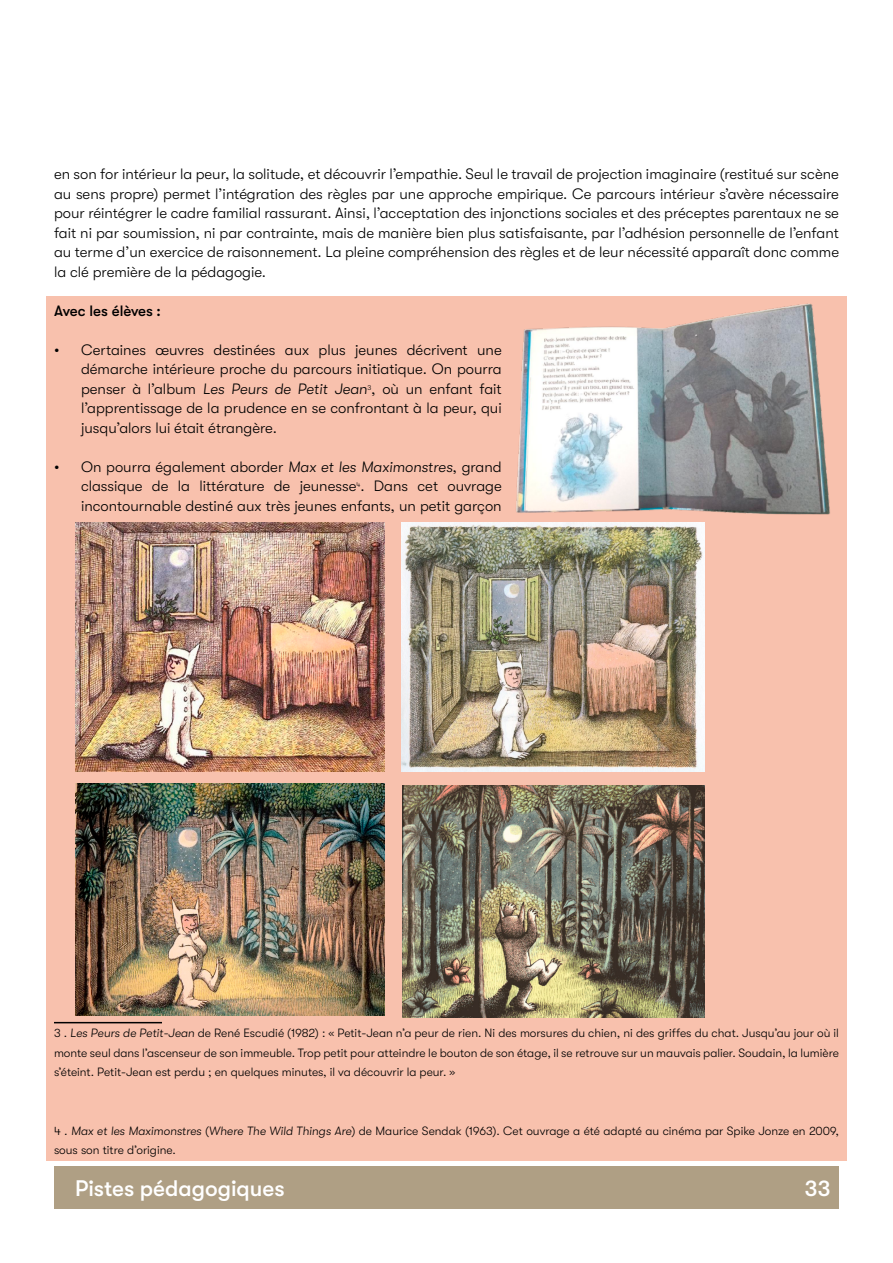
<style>
.page{position:relative;width:893px;height:1263px;background:#fff}
.page>*{position:absolute;margin:0;border:0;box-sizing:border-box;transform-origin:0 0}
.t1{font:500 22.5px "GT Walsheim";color:#fff}
.t2{font:300 15px/19.5px "GT Walsheim";color:#000;text-align:justify}
.t3{font:500 15px "GT Walsheim";color:#000}
.t4{font:300 12px/19.5px "GT Walsheim";color:#000;text-align:justify}
.s1{font-style:italic}
</style>
<div class="page">
<div style="left:54px;top:1166px;width:785px;height:43px;background:#af9f84"></div>
<div style="left:46px;top:296px;width:801px;height:864px;background:#f8c1ad"></div>
<hr style="left:54px;top:1022px;width:108px;height:1px;background:#000">
<img style="left:403px;top:785px;width:302px;height:233px">
<img style="left:75px;top:784px;width:310px;height:232px">
<img style="left:402px;top:522px;width:303px;height:250px">
<img style="left:75px;top:522px;width:310px;height:250px">
<img style="left:514px;top:303px;width:316px;height:223px">
<p class="t2" style="left:54px;top:164px;width:787px">en son for intérieur la peur, la solitude, et découvrir l’empathie. Seul le travail de projection imaginaire (restitué sur scène au sens propre) permet l’intégration des règles par une approche empirique. Ce parcours intérieur s’avère nécessaire pour réintégrer le cadre familial rassurant. Ainsi, l’acceptation des injonctions sociales et des préceptes parentaux ne se fait ni par soumission, ni par contrainte, mais de manière bien plus satisfaisante, par l’adhésion personnelle de l’enfant au terme d’un exercice de raisonnement. La pleine compréhension des règles et de leur nécessité apparaît donc comme la clé première de la pédagogie.</p>
<p class="t3" style="left:54px;top:302px;width:108px">Avec les élèves :</p>
<p class="t2" style="left:81px;top:340px;width:422px;text-indent:-27px">• Certaines œuvres destinées aux plus jeunes décrivent une démarche intérieure proche du parcours initiatique. On pourra penser à l’album <span class="s1">Les Peurs de Petit Jean</span><sup>3</sup>, où un enfant fait l’apprentissage de la prudence en se confrontant à la peur, qui jusqu’alors lui était étrangère.</p>
<p class="t2" style="left:81px;top:457px;width:422px;text-indent:-27px">• On pourra également aborder <span class="s1">Max et les Maximonstres</span>, grand classique de la littérature de jeunesse<sup>4</sup>. Dans cet ouvrage incontournable destiné aux très jeunes enfants, un petit garçon</p>
<p class="t4" style="left:54px;top:1023px;width:786px">3 . <span class="s1">Les Peurs de Petit-Jean</span> de René Escudié (1982) : « Petit-Jean n’a peur de rien. Ni des morsures du chien, ni des griffes du chat. Jusqu’au jour où il monte seul dans l’ascenseur de son immeuble. Trop petit pour atteindre le bouton de son étage, il se retrouve sur un mauvais palier. Soudain, la lumière s’éteint. Petit-Jean est perdu ; en quelques minutes, il va découvrir la peur. »</p>
<p class="t4" style="left:54px;top:1121px;width:787px">4 <span class="s1">. Max et les Maximonstres</span> (<span class="s1">Where The Wild Things Are</span>) de Maurice Sendak (1963). Cet ouvrage a été adapté au cinéma par Spike Jonze en 2009, sous son titre d’origine.</p>
<h1 class="t1" style="left:75px;top:1176px;width:211px">Pistes pédagogiques</h1>
<h1 class="t1" style="left:805px;top:1176px;width:27px">33</h1>
</div>
